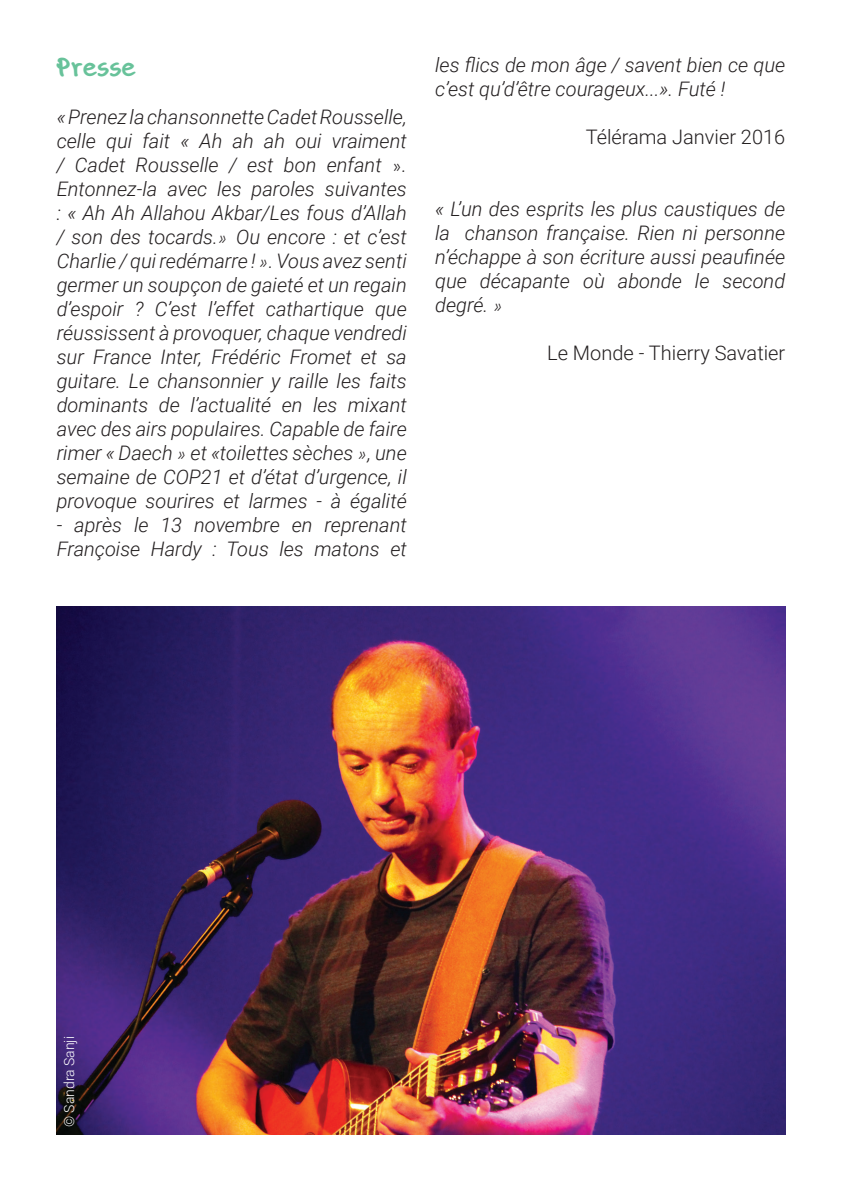
<style>
.page{position:relative;width:842px;height:1191px;background:#fff}
.page>*{position:absolute;margin:0;border:0;box-sizing:border-box;transform-origin:0 0}
.t1{font:700 24px "Dr Marz";color:#68c29a}
.t2{font:italic 300 20px/24px "Roboto";color:#231f20;text-align:justify}
.t3{font:300 20px "Roboto";color:#231f20}
.t4{font:300 14px "Roboto";color:#fff}
.s1{font-family:"Optima";font-weight:400;font-style:normal}
.s2{font-family:"Optima";font-weight:400}
</style>
<div class="page">
<img style="left:57px;top:607px;width:728px;height:527px">
<p class="t1" style="left:57px;top:53px;width:80px">Presse</p>
<p class="t2" style="left:57px;top:104px;width:352px">« Prenez la chansonnette Cadet Rousselle, celle qui fait « Ah ah ah oui vraiment / Cadet Rousselle / est bon enfant <span class="s1">»</span>.<br>Entonnez-la avec les paroles suivantes : « Ah Ah Allahou Akbar/Les fous d’Allah / son des tocards.<span class="s2">»</span> Ou encore : et c’est Charlie / qui redémarre ! <span class="s2">»</span>. Vous avez senti germer un soupçon de gaieté et un regain d’espoir ? C’est l’effet cathartique que réussissent à provoquer, chaque vendredi sur France Inter, Frédéric Fromet et sa guitare. Le chansonnier y raille les faits dominants de l’actualité en les mixant avec des airs populaires. Capable de faire rimer « Daech <span class="s2">»</span> et «toilettes sèches <span class="s2">»</span>, une semaine de COP21 et d’état d’urgence, il provoque sourires et larmes - à égalité</p>
<p class="t2" style="left:57px;top:512px;width:352px">- après le 13 novembre en reprenant<br>Françoise Hardy : Tous les matons et</p>
<p class="t2" style="left:435px;top:52px;width:352px">les flics de mon âge / savent bien ce que c’est qu’d’être courageux...». Futé !</p>
<p class="t3" style="left:586px;top:123px;width:201px">Télérama Janvier 2016</p>
<p class="t2" style="left:435px;top:196px;width:352px">« L’un des esprits les plus caustiques de la chanson française. Rien ni personne n’échappe à son écriture aussi peaufinée que décapante où abonde le second degré. <span class="s2">»</span></p>
<p class="t3" style="left:547px;top:339px;width:240px">Le Monde - Thierry Savatier</p>
<p class="t4" style="left:59px;top:1127px;width:93px;rotate:-90deg">© Sandra Sanji</p>
</div>
